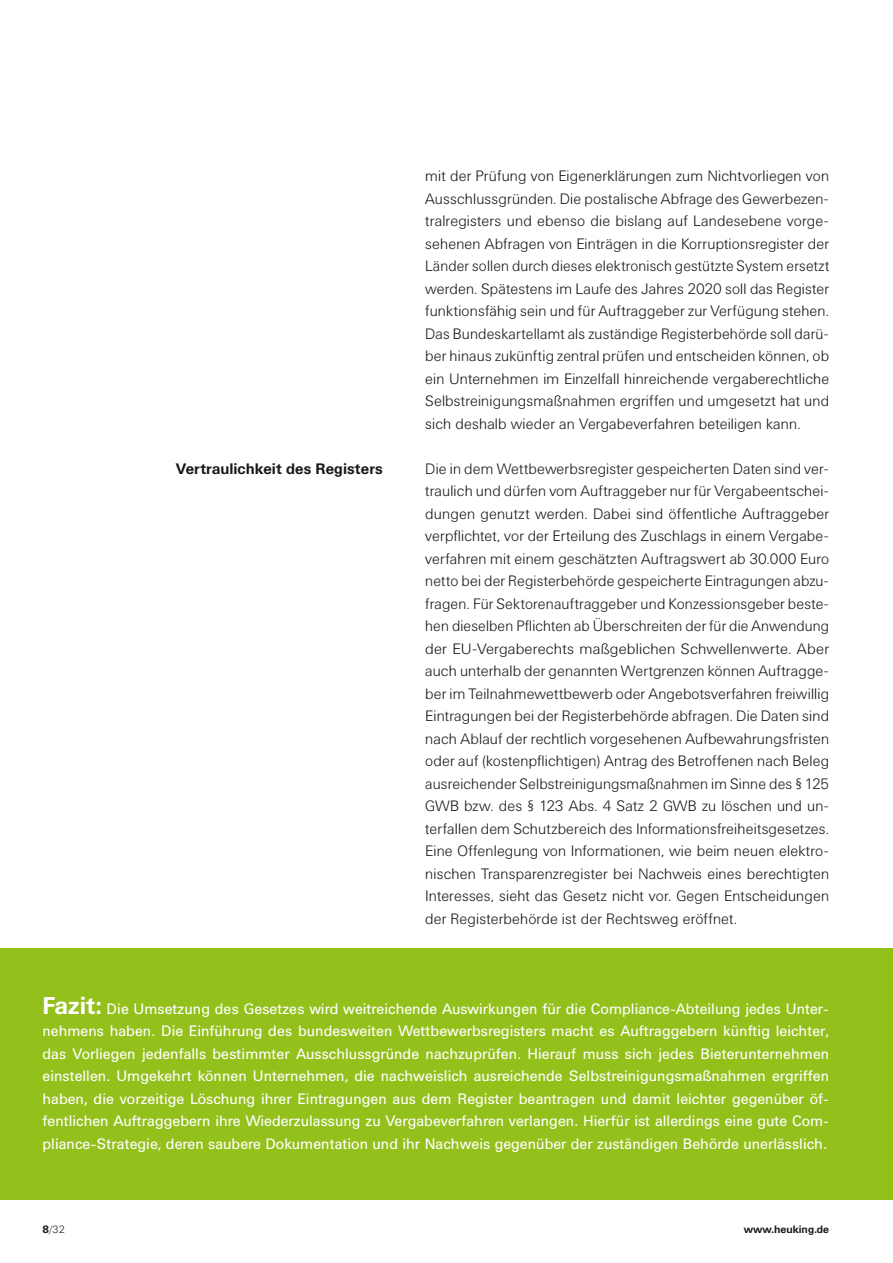
<style>
.page{position:relative;width:893px;height:1263px;background:#fff}
.page>*{position:absolute;margin:0;border:0;box-sizing:border-box;transform-origin:0 0}
.t1{font:300 15px/22.5px "Univers BQ";letter-spacing:.01em;color:#1a1918;text-align:justify}
.t2{font:15px/22.5px "Univers BQ";color:#fff;text-align:justify}
.t3{font:700 15px "Univers BQ";letter-spacing:.005em;color:#1a1918}
.t4{font:700 10.5px "Univers BQ";color:#1a1918}
.t5{font:300 10.5px "Univers BQ";color:#1a1918}
.s1{font-weight:700;font-size:24px}
.s2{font-weight:700}
</style>
<div class="page">
<div style="left:0;top:949px;width:893px;height:251px;background:#94c01c"></div>
<p class="t3" style="left:176px;top:460px;width:208px">Vertraulichkeit des Registers</p>
<p class="t1" style="left:425px;top:165px;width:406px">mit der Prüfung von Eigenerklärungen zum Nichtvorliegen von Ausschlussgründen. Die postalische Abfrage des Gewerbezen&shy;tralregisters und ebenso die bislang auf Landesebene vorge&shy;sehenen Abfragen von Einträgen in die Korruptionsregister der Länder sollen durch dieses elektronisch gestützte System ersetzt werden. Spätestens im Laufe des Jahres 2020 soll das Register funktionsfähig sein und für Auftraggeber zur Verfügung stehen.<br>Das Bundeskartellamt als zuständige Registerbehörde soll darü&shy;ber hinaus zukünftig zentral prüfen und entscheiden können, ob ein Unternehmen im Einzelfall hinreichende vergaberechtliche Selbstreinigungsmaßnahmen ergriffen und umgesetzt hat und sich deshalb wieder an Vergabeverfahren beteiligen kann.</p>
<p class="t1" style="left:425px;top:458px;width:406px">Die in dem Wettbewerbsregister gespeicherten Daten sind ver&shy;traulich und dürfen vom Auftraggeber nur für Vergabeentschei&shy;dungen genutzt werden. Dabei sind öffentliche Auftraggeber verpflichtet, vor der Erteilung des Zuschlags in einem Vergabe&shy;verfahren mit einem geschätzten Auftragswert ab 30.000 Euro netto bei der Registerbehörde gespeicherte Eintragungen abzu&shy;fragen. Für Sektorenauftraggeber und Konzessionsgeber beste&shy;hen dieselben Pflichten ab Überschreiten der für die Anwendung der EU-Vergaberechts maßgeblichen Schwellenwerte. Aber auch unterhalb der genannten Wertgrenzen können Auftragge&shy;ber im Teilnahmewettbewerb oder Angebotsverfahren freiwillig Eintragungen bei der Registerbehörde abfragen. Die Daten sind nach Ablauf der rechtlich vorgesehenen Aufbewahrungsfristen oder auf (kostenpflichtigen) Antrag des Betroffenen nach Beleg ausreichender Selbstreinigungsmaßnahmen im Sinne des § 125<br>GWB bzw. des § 123 Abs. 4 Satz 2 GWB zu löschen und un&shy;terfallen dem Schutzbereich des Informationsfreiheitsgesetzes.<br>Eine Offenlegung von Informationen, wie beim neuen elektro&shy;nischen Transparenzregister bei Nachweis eines berechtigten Interesses, sieht das Gesetz nicht vor. Gegen Entscheidungen der Registerbehörde ist der Rechtsweg eröffnet.</p>
<p class="t2" style="left:43px;top:998px;width:788px"><span class="s1">Fazit:</span> Die Umsetzung des Gesetzes wird weitreichende Auswirkungen für die Compliance-Abteilung jedes Unter&shy;nehmens haben. Die Einführung des bundesweiten Wettbewerbsregisters macht es Auftraggebern künftig leichter, das Vorliegen jedenfalls bestimmter Ausschlussgründe nachzuprüfen. Hierauf muss sich jedes Bieterunternehmen einstellen. Umgekehrt können Unternehmen, die nachweislich ausreichende Selbstreinigungsmaßnahmen ergriffen haben, die vorzeitige Löschung ihrer Eintragungen aus dem Register beantragen und damit leichter gegenüber öf&shy;fentlichen Auftraggebern ihre Wiederzulassung zu Vergabeverfahren verlangen. Hierfür ist allerdings eine gute Com&shy;pliance-Strategie, deren saubere Dokumentation und ihr Nachweis gegenüber der zuständigen Behörde unerlässlich.</p>
<p class="t5" style="left:43px;top:1224px;width:24px"><span class="s2">8</span>/32</p>
<p class="t4" style="left:744px;top:1223px;width:87px">www.heuking.de</p>
</div>
